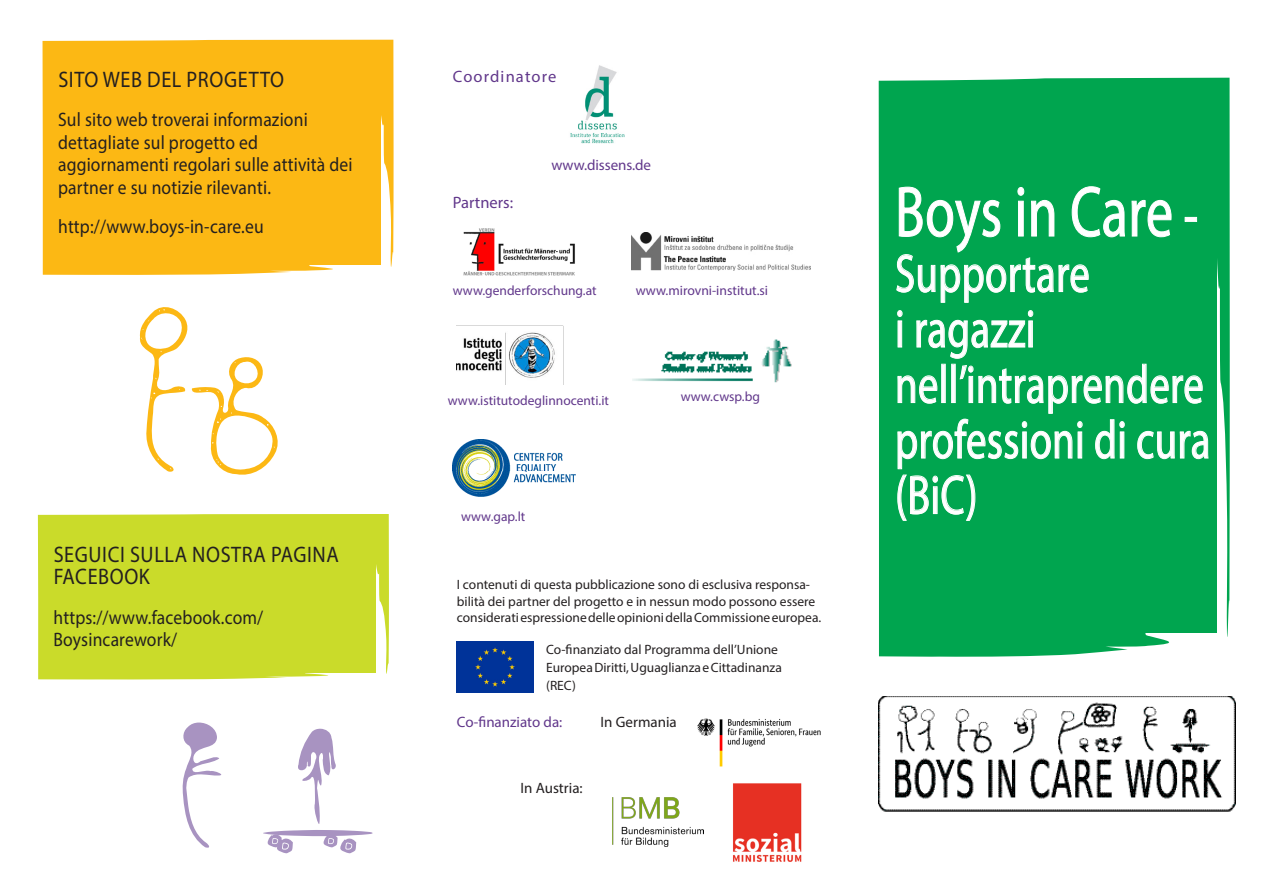
<style>
.page{position:relative;width:1263px;height:893px;background:#fff}
.page>*{position:absolute;margin:0;border:0;box-sizing:border-box;transform-origin:0 0}
.t1{font:72px "Myriad Pro";letter-spacing:.005em;color:#fff;scale:.75 1}
.t2{font:55.5px "Myriad Pro";color:#fff;scale:.75 1}
.t3{font:54px "Myriad Pro";letter-spacing:.01em;color:#fff;scale:.75 1}
.t4{font:22.5px/22.5px "Myriad Pro";letter-spacing:.03em;color:#231f20;scale:.9 1}
.t5{font:19.5px/22.5px "Myriad Pro";letter-spacing:.01em;color:#231f20;scale:.9 1}
.t6{font:16.5px "Myriad Pro";letter-spacing:.06em;color:#61378b}
.t7{font:16.5px "Myriad Pro";color:#61378b}
.t8{font:15px "Myriad Pro";letter-spacing:-.005em;color:#61378b}
.t9{font:15px "Myriad Pro";color:#231f20}
.t10{font:13.65px "Myriad Pro";color:#61378b}
.t11{font:13.5px/16.5px "Myriad Pro";color:#231f20}
.t12{font:13.5px "Myriad Pro";color:#61378b}
.s1{font-size:61.5px}
</style>
<div class="page">
<div style="left:879px;top:78px;width:351px;height:579px;background:#00a54f"></div>
<img style="left:879px;top:697px;width:357px;height:115px">
<svg style="left:1131px;top:200px;width:41px;height:38px;background:#2db46e"></svg>
<div style="left:1185px;top:217px;width:12px;height:5px;border:1px solid #fff"></div>
<svg style="left:896px;top:186px;width:229px;height:117px;background:#18ad5f"></svg>
<svg style="left:897px;top:310px;width:312px;height:211px;background:#15ac5d"></svg>
<div style="left:43px;top:40px;width:351px;height:235px;background:#fcb814"></div>
<div style="left:38px;top:514px;width:351px;height:165px;background:#cadb2a"></div>
<svg style="left:139px;top:307px;width:139px;height:168px"></svg>
<svg style="left:182px;top:722px;width:40px;height:126px"></svg>
<svg style="left:263px;top:729px;width:110px;height:124px"></svg>
<img style="left:570px;top:65px;width:55px;height:79px">
<img style="left:463px;top:228px;width:112px;height:48px">
<img style="left:631px;top:232px;width:180px;height:39px">
<img style="left:456px;top:325px;width:107px;height:60px">
<img style="left:633px;top:339px;width:159px;height:44px">
<img style="left:453px;top:439px;width:122px;height:58px">
<div style="left:457px;top:641px;width:76px;height:51px;background:#039"></div>
<img style="left:697px;top:718px;width:124px;height:49px">
<img style="left:612px;top:798px;width:91px;height:49px">
<img style="left:733px;top:783px;width:69px;height:79px">
<p class="t4" style="left:58px;top:68px;width:252px">SITO WEB DEL PROGETTO</p>
<p class="t5" style="left:58px;top:108px;width:329px">Sul sito web troverai informazioni dettagliate sul progetto ed aggiornamenti regolari sulle attività dei partner e su notizie rilevanti.</p>
<p class="t5" style="left:58px;top:215px;width:230px">http://www.boys-in-care.eu</p>
<p class="t4" style="left:54px;top:542px;width:318px">SEGUICI SULLA NOSTRA PAGINA<br>FACEBOOK</p>
<p class="t5" style="left:54px;top:605px;width:235px">https://www.facebook.com/<br>Boysincarework/</p>
<p class="t6" style="left:453px;top:66px;width:105px">Coordinatore</p>
<p class="t7" style="left:453px;top:192px;width:62px">Partners:</p>
<p class="t8" style="left:551px;top:156px;width:101px">www.dissens.de</p>
<p class="t12" style="left:453px;top:282px;width:145px">www.genderforschung.at</p>
<p class="t10" style="left:636px;top:282px;width:134px">www.mirovni-institut.si</p>
<p class="t12" style="left:448px;top:392px;width:163px">www.istitutodeglinnocenti.it</p>
<p class="t12" style="left:681px;top:388px;width:81px">www.cwsp.bg</p>
<p class="t12" style="left:461px;top:508px;width:66px">www.gap.lt</p>
<p class="t11" style="left:457px;top:576px;width:366px">I contenuti di questa pubblicazione sono di esclusiva responsa&shy;bilità dei partner del progetto e in nessun modo possono essere considerati espressione delle opinioni della Commissione europea.</p>
<p class="t11" style="left:546px;top:640px;width:237px;line-height:18px">Co-finanziato dal Programma dell’Unione<br>Europea Diritti, Uguaglianza e Cittadinanza (REC)</p>
<p class="t8" style="left:457px;top:713px;width:107px">Co-finanziato da:</p>
<p class="t9" style="left:600px;top:713px;width:78px">In Germania</p>
<p class="t9" style="left:520px;top:778px;width:64px">In Austria:</p>
<p class="t1" style="left:895px;top:167px;width:405px">Boys in Care <span class="s1">-</span></p>
<p class="t3" style="left:895px;top:240px;width:261px">Supportare</p>
<p class="t3" style="left:895px;top:296px;width:188px">i ragazzi</p>
<p class="t3" style="left:895px;top:351px;width:413px">nell’intraprendere</p>
<p class="t3" style="left:895px;top:407px;width:422px">professioni di cura</p>
<p class="t2" style="left:895px;top:461px;width:111px">(BiC)</p>
</div>
